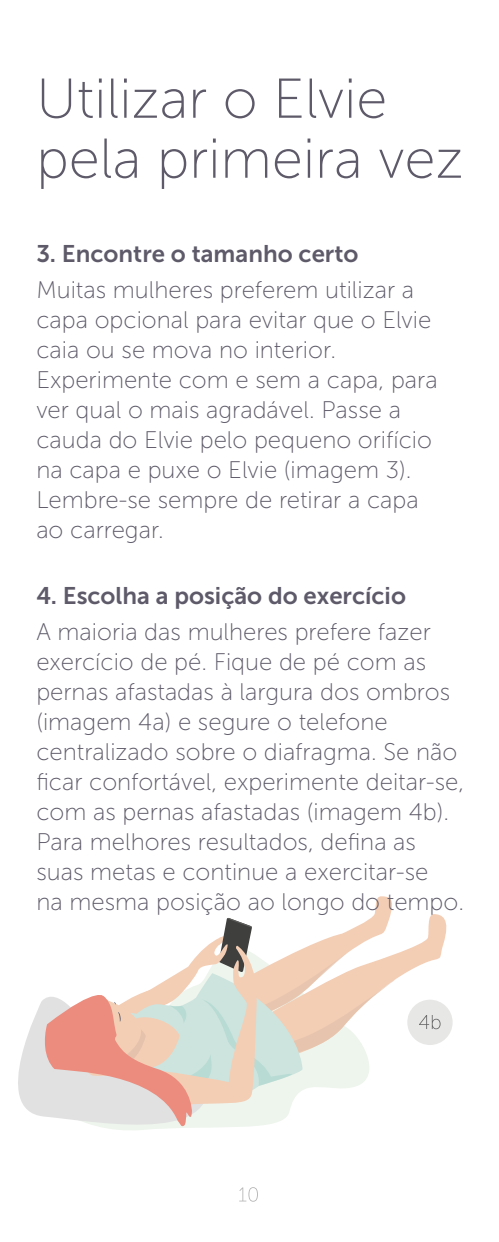
<style>
.page{position:relative;width:499px;height:1242px;background:#fff}
.page>*{position:absolute;margin:0;border:0;box-sizing:border-box;transform-origin:0 0}
.t1{font:56px/60px "Museo Sans 100";color:#5e5a69}
.t2{font:24px/30px "Museo Sans 100";color:#5e5a69}
.t3{font:24px "Museo Sans 700";color:#5e5a69}
</style>
<div class="page">
<svg style="left:239px;top:1187px;width:7px;height:14px"></svg>
<svg style="left:248px;top:1187px;width:10px;height:14px"></svg>
<svg style="left:397px;top:914px;width:55px;height:131px"></svg>
<svg style="left:18px;top:1000px;width:148px;height:130px;fill:#e1e1e1"></svg>
<svg style="left:43px;top:896px;width:354px;height:232px"></svg>
<h1 class="t1" style="left:36px;top:69px;width:429px">Utilizar o Elvie pela primeira vez</h1>
<p class="t3" style="left:36px;top:240px;width:324px">3. Encontre o tamanho certo</p>
<p class="t2" style="left:36px;top:275px;width:403px">Muitas mulheres preferem utilizar a capa opcional para evitar que o Elvie caia ou se mova no interior.<br>Experimente com e sem a capa, para ver qual o mais agradável. Passe a cauda do Elvie pelo pequeno orifício na capa e puxe o Elvie (imagem 3).<br>Lembre-se sempre de retirar a capa ao carregar.</p>
<p class="t3" style="left:36px;top:582px;width:371px">4. Escolha a posição do exercício</p>
<p class="t2" style="left:36px;top:617px;width:429px">A maioria das mulheres prefere fazer exercício de pé. Fique de pé com as pernas afastadas à largura dos ombros (imagem 4a) e segure o telefone centralizado sobre o diafragma. Se não ficar confortável, experimente deitar-se, com as pernas afastadas (imagem 4b).<br>Para melhores resultados, defina as suas metas e continue a exercitar-se<br>na mesma posição ao longo do tempo.</p>
</div>
